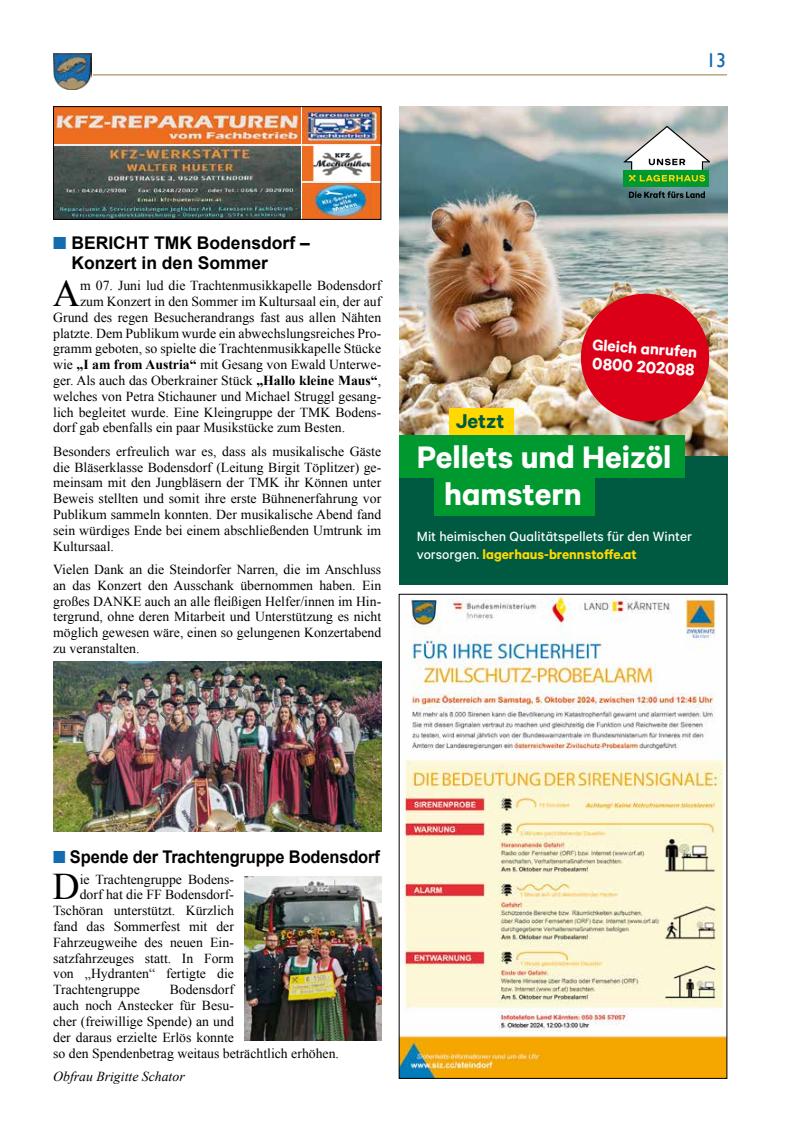
<style>
.page{position:relative;width:798px;height:1134px;background:#fff}
.page>*{position:absolute;margin:0;border:0;box-sizing:border-box;transform-origin:0 0}
.t1{font:37.62px "Times New Roman";color:#000}
.t2{font:35px/37px "Calibre LH Headline";color:#fff}
.t3{font:22.5px "Calibre LH Headline";color:#005a42}
.t4{font:20px "Gill Sans";color:#136bb0}
.t5{font:18.75px "Calibre LH Headline";color:#fff}
.t6{font:700 17.5px/20px "Arial";color:#000}
.t7{font:700 17.5px "Arial";color:#000;scale:.94 1}
.t8{font:17.5px "Calibre LH Headline";color:#fff}
.t9{font:15px "Calibre LH Middle";color:#fff}
.t10{font:15px "Calibre LH Headline";color:#ffd900}
.t11{font:13.75px/15.8px "Times New Roman";color:#000;text-align:justify}
.t12{font:italic 13.75px "Times New Roman";color:#000}
.s1{color:#136bb0}
.s2{font-weight:700}
.s3{font-family:"Calibre LH Middle";color:#fff}
</style>
<div class="page">
<hr style="left:93px;top:74px;width:633px;height:1px;background:#ad9468">
<img style="left:53px;top:53px;width:38px;height:37px">
<img style="left:53px;top:662px;width:328px;height:169px">
<img style="left:244px;top:877px;width:137px;height:164px">
<img style="left:399px;top:106px;width:327px;height:350px">
<div style="left:399px;top:456px;width:327px;height:129px;background:#005a42"></div>
<svg style="left:623px;top:126px;width:86px;height:72px"></svg>
<div style="left:399px;top:435px;width:285px;height:43px;background:#009930"></div>
<div style="left:434px;top:472px;width:160px;height:43px;background:#009930"></div>
<div style="left:449px;top:408px;width:64px;height:27px;background:#ffd900"></div>
<img style="left:578px;top:291px;width:133px;height:133px">
<img style="left:302px;top:146px;width:77px;height:35px">
<img style="left:302px;top:108px;width:77px;height:36px">
<img style="left:55px;top:146px;width:245px;height:72px">
<img style="left:55px;top:108px;width:245px;height:36px">
<div style="left:302px;top:182px;width:79px;height:38px;background:#ed6d21"></div>
<img style="left:302px;top:183px;width:69px;height:35px">
<hr style="left:301px;top:181px;width:80px;height:2px;background:#fff">
<div style="left:53px;top:106px;width:328px;height:114px;border:1px solid #000"></div>
<img style="left:401px;top:596px;width:323px;height:480px">
<h3 class="t4" style="left:706px;top:49px;width:21px">13</h3>
<p class="t6" style="left:71px;top:234px;width:240px;text-indent:-18px"><span class="s1">■</span> BERICHT TMK Bodensdorf –<br>Konzert in den Sommer</p>
<h1 class="t1" style="left:53px;top:268px;width:29px">A</h1>
<p class="t11" style="left:80px;top:277px;width:302px">m 07. Juni lud die Trachtenmusikkapelle Bodensdorf</p>
<p class="t11" style="left:80px;top:293px;width:302px">zum Konzert in den Sommer im Kultursaal ein, der auf</p>
<p class="t11" style="left:53px;top:309px;width:329px">Grund des regen Besucherandrangs fast aus allen Nähten</p>
<p class="t11" style="left:53px;top:325px;width:329px">platzte. Dem Publikum wurde ein abwechslungsreiches Pro-</p>
<p class="t11" style="left:53px;top:341px;width:329px">gramm geboten, so spielte die Trachtenmusikkapelle Stücke</p>
<p class="t11" style="left:53px;top:356px;width:329px">wie <span class="s2">„I am from Austria“</span> mit Gesang von Ewald Unterwe-</p>
<p class="t11" style="left:53px;top:372px;width:329px">ger. Als auch das Oberkrainer Stück <span class="s2">„Hallo kleine Maus“</span>,</p>
<p class="t11" style="left:53px;top:388px;width:329px">welches von Petra Stichauner und Michael Struggl gesang-</p>
<p class="t11" style="left:53px;top:404px;width:329px">lich begleitet wurde. Eine Kleingruppe der TMK Bodens-</p>
<p class="t11" style="left:53px;top:420px;width:293px">dorf gab ebenfalls ein paar Musikstücke zum Besten.</p>
<p class="t11" style="left:53px;top:443px;width:329px">Besonders erfreulich war es, dass als musikalische Gäste die Bläserklasse Bodensdorf (Leitung Birgit Töplitzer) ge&shy;meinsam mit den Jungbläsern der TMK ihr Können unter Beweis stellten und somit ihre erste Bühnenerfahrung vor Publikum sammeln konnten. Der musikalische Abend fand sein würdiges Ende bei einem abschließenden Umtrunk im Kultursaal.</p>
<p class="t11" style="left:53px;top:561px;width:329px">Vielen Dank an die Steindorfer Narren, die im Anschluss an das Konzert den Ausschank übernommen haben. Ein großes DANKE auch an alle fleißigen Helfer/innen im Hin&shy;tergrund, ohne deren Mitarbeit und Unterstützung es nicht möglich gewesen wäre, einen so gelungenen Konzertabend zu veranstalten.</p>
<h3 class="t3" style="left:455px;top:408px;width:50px">Jetzt</h3>
<p class="t8" style="left:593px;top:334px;width:106px;rotate:4deg">Gleich anrufen</p>
<h3 class="t5" style="left:593px;top:352px;width:104px;rotate:4deg">0800 202088</h3>
<h2 class="t2" style="left:444px;top:437px;width:229px;text-indent:-27px">Pellets und Heizöl hamstern</h2>
<p class="t9" style="left:416px;top:527px;width:276px">Mit heimischen Qualitätspellets für den Winter</p>
<p class="t10" style="left:416px;top:545px;width:221px"><span class="s3">vorsorgen.</span> lagerhaus-brennstoffe.at</p>
<p class="t7" style="left:53px;top:845px;width:349px"><span class="s1">■</span> Spende der Trachtengruppe Bodensdorf</p>
<h1 class="t1" style="left:53px;top:861px;width:29px">D</h1>
<p class="t11" style="left:80px;top:871px;width:156px">ie Trachtengruppe Bodens-</p>
<p class="t11" style="left:80px;top:887px;width:156px">dorf hat die FF Bodensdorf-</p>
<p class="t11" style="left:53px;top:902px;width:182px">Tschöran unterstützt. Kürzlich</p>
<p class="t11" style="left:53px;top:918px;width:182px">fand das Sommerfest mit der</p>
<p class="t11" style="left:53px;top:934px;width:182px">Fahrzeugweihe des neuen Ein-</p>
<p class="t11" style="left:53px;top:950px;width:182px">satzfahrzeuges statt. In Form</p>
<p class="t11" style="left:53px;top:966px;width:182px">von „Hydranten“ fertigte die</p>
<p class="t11" style="left:53px;top:981px;width:88px">Trachtengruppe</p>
<p class="t11" style="left:53px;top:981px;width:287px;text-align:left;text-indent:116px">Bodensdorf<br>auch noch Anstecker für Besu-<br>cher (freiwillige Spende) an und<br>der daraus erzielte Erlös konnte<br>so den Spendenbetrag weitaus beträchtlich erhöhen.</p>
<p class="t12" style="left:53px;top:1067px;width:133px">Obfrau Brigitte Schator</p>
</div>
